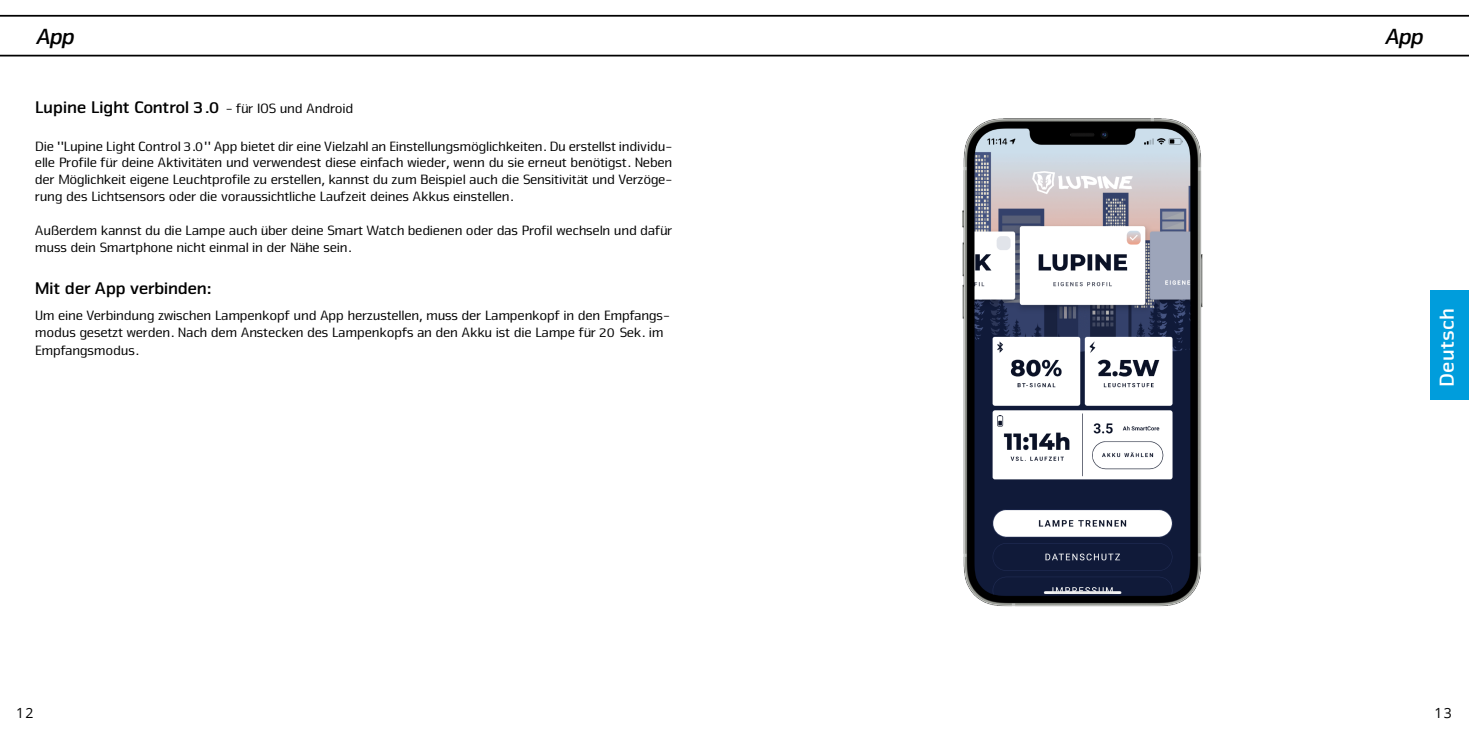
<style>
.page{position:relative;width:1469px;height:735px;background:#fff}
.page>*{position:absolute;margin:0;border:0;box-sizing:border-box;transform-origin:0 0}
.t1{font:italic 22.75px "Nuri Bold Slab";color:#000}
.t2{font:700 21px "Nuri";letter-spacing:.02em;color:#fff}
.t3{font:700 17.5px "Nuri";color:#000}
.t4{font:14px/16.8px "Nuri";color:#000}
.t5{font:14px "Open Sans";color:#000}
.s1{font-weight:400;font-size:14px}
</style>
<div class="page">
<svg style="left:0;top:15px;width:1468px;height:41px"></svg>
<div style="left:1430px;top:290px;width:38px;height:110px;background:#009ddc"></div>
<img style="left:962px;top:118px;width:241px;height:489px">
<h1 class="t1" style="left:35px;top:23px;width:39px">App</h1>
<p class="t3" style="left:34px;top:96px;width:320px">Lupine Light Control 3.0 <span class="s1">- für IOS und Android</span></p>
<p class="t4" style="left:34px;top:137px;width:639px;text-align:justify">Die "Lupine Light Control 3.0" App bietet dir eine Vielzahl an Einstellungsmöglichkeiten. Du erstellst individu&shy;elle Profile für deine Aktivitäten und verwendest diese einfach wieder, wenn du sie erneut benötigst. Neben der Möglichkeit eigene Leuchtprofile zu erstellen, kannst du zum Beispiel auch die Sensitivität und Verzöge&shy;rung des Lichtsensors oder die voraussichtliche Laufzeit deines Akkus einstellen.</p>
<p class="t4" style="left:34px;top:221px;width:638px">Außerdem kannst du die Lampe auch über deine Smart Watch bedienen oder das Profil wechseln und dafür muss dein Smartphone nicht einmal in der Nähe sein.</p>
<p class="t3" style="left:34px;top:277px;width:178px">Mit der App verbinden:</p>
<p class="t4" style="left:34px;top:306px;width:636px;line-height:17.5px">Um eine Verbindung zwischen Lampenkopf und App herzustellen, muss der Lampenkopf in den Empfangs&shy;modus gesetzt werden. Nach dem Anstecken des Lampenkopfs an den Akku ist die Lampe für 20 Sek. im<br>Empfangsmodus.</p>
<h1 class="t1" style="left:1383px;top:23px;width:39px">App</h1>
<h2 class="t2" style="left:1433px;top:388px;width:81px;rotate:-90deg">Deutsch</h2>
<p class="t5" style="left:16px;top:703px;width:19px">12</p>
<p class="t5" style="left:1434px;top:703px;width:19px">13</p>
</div>
